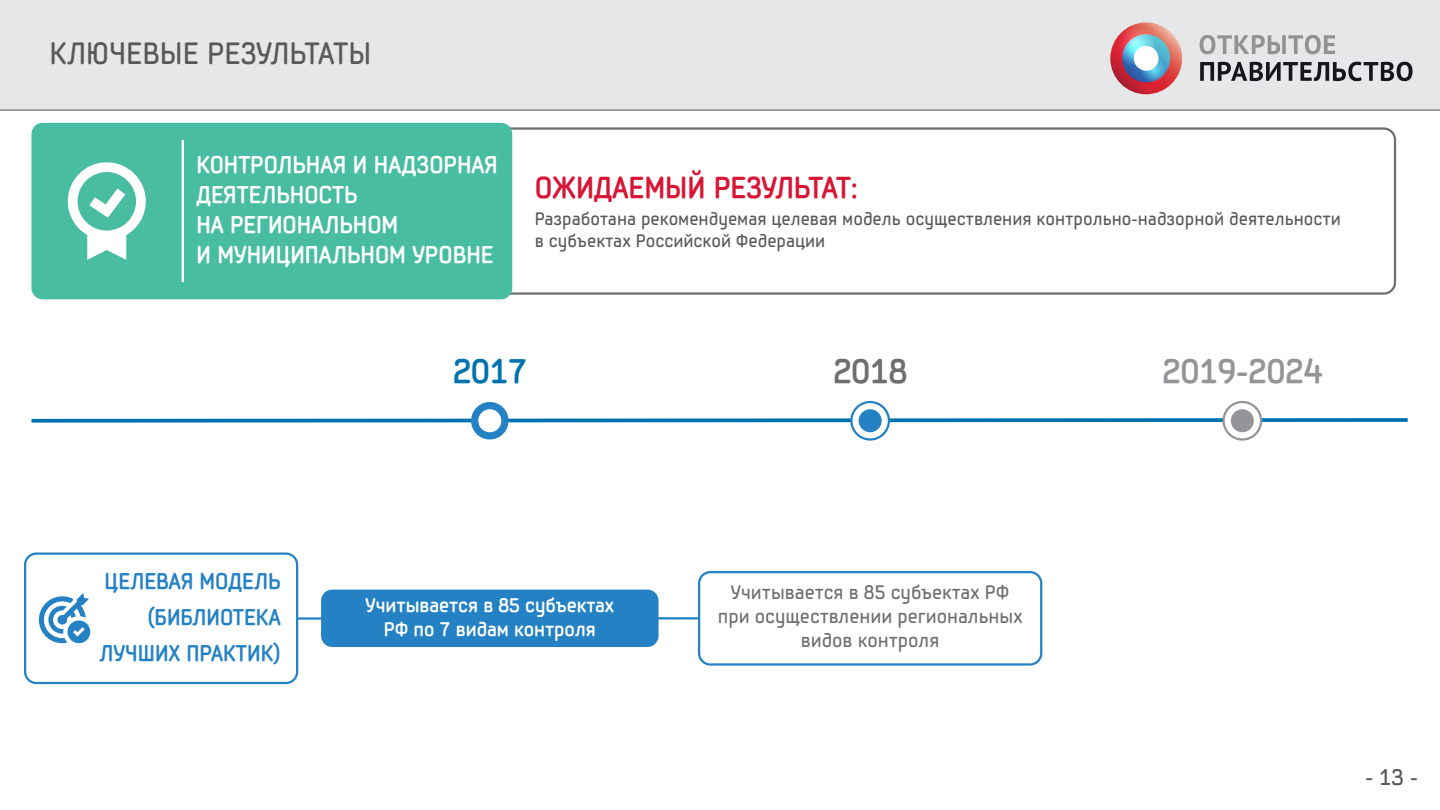
<style>
.page{position:relative;width:1440px;height:810px;background:#fff}
.page>*{position:absolute;margin:0;border:0;box-sizing:border-box;transform-origin:0 0}
.t1{font:700 33.75px "Samsung Imagination Cyr";color:#939598}
.t2{font:700 33.75px "Samsung Imagination Cyr";color:#0073ae}
.t3{font:700 33.75px "Samsung Imagination Cyr";color:#6d6e71}
.t4{font:30.75px "Samsung Imagination Cyr";color:#58595b}
.t5{font:700 30px "Samsung Imagination Cyr";color:#d71635}
.t6{font:700 24px/30px "Samsung Imagination Cyr";color:#fff}
.t7{font:700 22.5px/36px "Samsung Imagination Cyr";color:#2481c4;text-align:right}
.t8{font:22.5px "Samsung Imagination Cyr";color:#58595b}
.t9{font:19.5px/24px "Samsung Imagination Cyr";color:#6d6e71;text-align:center}
.t10{font:700 19.5px/24px "Samsung Imagination Cyr";color:#fff;text-align:center}
.t11{font:18px/22.5px "Samsung Imagination Cyr";color:#58595b}
</style>
<div class="page">
<svg style="left:298px;top:616px;width:400px;height:5px"></svg>
<div style="left:24px;top:552px;width:274px;height:132px;border:2px solid #2481c4;border-radius:11px"></div>
<svg style="left:31px;top:416px;width:1377px;height:7px"></svg>
<div style="left:0;top:0;width:1440px;height:110px;background:#e6e7e8"></div>
<hr style="left:0;top:110px;width:1440px;height:1px;background:#58595b">
<svg style="left:1110px;top:22px;width:72px;height:72px;background:#d54f51"></svg>
<svg style="left:1122px;top:34px;width:48px;height:48px"></svg>
<svg style="left:1134px;top:46px;width:25px;height:25px"></svg>
<svg style="left:1200px;top:35px;width:135px;height:19px"></svg>
<svg style="left:1200px;top:62px;width:213px;height:19px"></svg>
<svg style="left:1117px;top:27px;width:39px;height:39px"></svg>
<svg style="left:1127px;top:35px;width:12px;height:12px"></svg>
<svg style="left:1140px;top:57px;width:26px;height:26px"></svg>
<div style="left:44px;top:127px;width:1352px;height:168px;border:2px solid #6d6e71;border-radius:11px"></div>
<div style="left:31px;top:123px;width:481px;height:176px;background:#48bda1;border-radius:11px"></div>
<svg style="left:68px;top:162px;width:78px;height:98px"></svg>
<hr style="left:182px;top:140px;width:2px;height:142px;background:#fff">
<div style="left:471px;top:402px;width:38px;height:38px;background:#2481c4;border-radius:50%"></div>
<svg style="left:1224px;top:402px;width:37px;height:38px"></svg>
<div style="left:1222px;top:401px;width:40px;height:40px;border:2px solid #939598;border-radius:50%"></div>
<div style="left:698px;top:571px;width:344px;height:95px;border:2px solid #2481c4;border-radius:11px"></div>
<div style="left:1231px;top:409px;width:23px;height:23px;background:#939598;border-radius:50%"></div>
<div style="left:321px;top:590px;width:338px;height:57px;background:#2481c4;border-radius:11px"></div>
<svg style="left:851px;top:402px;width:38px;height:38px"></svg>
<div style="left:850px;top:401px;width:40px;height:40px;border:2px solid #2481c4;border-radius:50%"></div>
<div style="left:859px;top:409px;width:23px;height:23px;background:#2481c4;border-radius:50%"></div>
<div style="left:478px;top:409px;width:23px;height:23px;background:#fff;border-radius:50%"></div>
<svg style="left:38px;top:593px;width:52px;height:50px"></svg>
<h2 class="t4" style="left:50px;top:33px;width:323px">КЛЮЧЕВЫЕ РЕЗУЛЬТАТЫ</h2>
<h3 class="t6" style="left:197px;top:149px;width:303px">КОНТРОЛЬНАЯ И НАДЗОРНАЯ<br>ДЕЯТЕЛЬНОСТЬ<br>НА РЕГИОНАЛЬНОМ<br>И МУНИЦИПАЛЬНОМ УРОВНЕ</h3>
<h3 class="t5" style="left:535px;top:168px;width:324px">ОЖИДАЕМЫЙ РЕЗУЛЬТАТ:</h3>
<p class="t11" style="left:535px;top:207px;width:808px">Разработана рекомендуемая целевая модель осуществления контрольно-надзорной деятельности в субъектах Российской Федерации</p>
<h1 class="t2" style="left:453px;top:349px;width:76px">2017</h1>
<h1 class="t3" style="left:833px;top:349px;width:76px">2018</h1>
<h1 class="t1" style="left:1162px;top:349px;width:162px">2019-2024</h1>
<p class="t7" style="left:100px;top:563px;width:183px">ЦЕЛЕВАЯ МОДЕЛЬ (БИБЛИОТЕКА<br>ЛУЧШИХ ПРАКТИК)</p>
<p class="t10" style="left:366px;top:593px;width:250px">Учитывается в 85 субъектах<br>РФ по 7 видам контроля</p>
<p class="t9" style="left:718px;top:580px;width:306px">Учитывается в 85 субъектах РФ при осуществлении региональных видов контроля</p>
<p class="t8" style="left:1365px;top:763px;width:54px">-13-</p>
</div>
